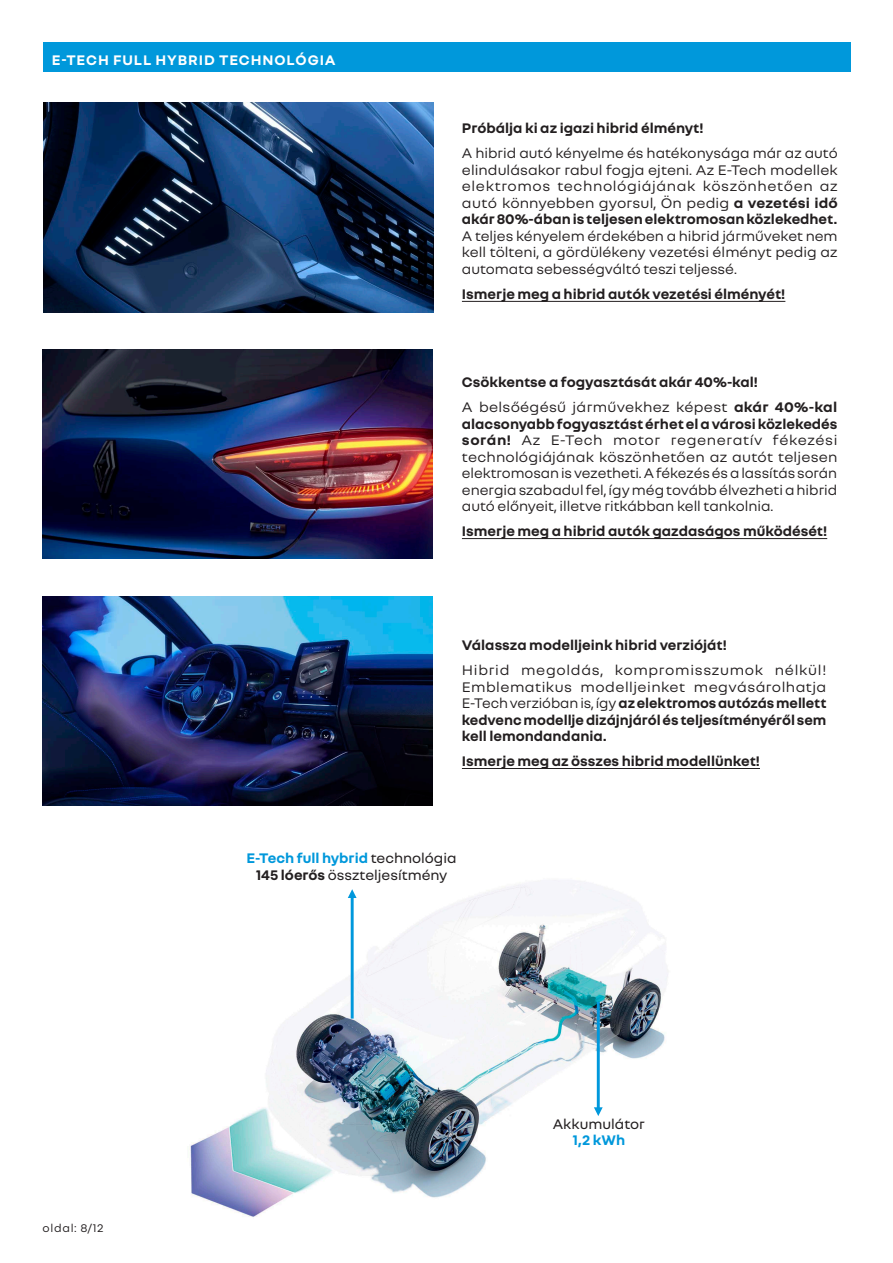
<style>
.page{position:relative;width:893px;height:1263px;background:#fff}
.page>*{position:absolute;margin:0;border:0;box-sizing:border-box;transform-origin:0 0}
.Zarážka{font:15px/16.5px "Nouvel R";color:#231f20;text-align:justify}
.Zarážka-2{font:700 15px "Nouvel R";color:#231f20}
.Zarážka-3{font:15px "Nouvel R";color:#231f20}
.Zarážka-4{font:700 15px "Nouvel R";color:#0098db}
.titulek{font:700 15px "Nouvel R";letter-spacing:.06em;color:#fff}
.t1{font:12px "Nouvel R";letter-spacing:.06em;color:#231f20}
.s1{font-weight:700}
.s2{font-weight:400;color:#231f20}
</style>
<div class="page">
<div style="left:43px;top:43px;width:808px;height:29px;background:#0098db"></div>
<img style="left:43px;top:103px;width:390px;height:209px">
<img style="left:43px;top:349px;width:390px;height:210px">
<img style="left:43px;top:596px;width:389px;height:209px">
<hr style="left:462px;top:301px;width:323px;height:1px;background:#231f20">
<hr style="left:462px;top:538px;width:365px;height:1px;background:#231f20">
<hr style="left:462px;top:768px;width:298px;height:1px;background:#231f20">
<img style="left:189px;top:880px;width:479px;height:337px">
<hr style="left:351px;top:896px;width:3px;height:122px;background:#0098dc">
<svg style="left:348px;top:889px;width:9px;height:9px"></svg>
<hr style="left:597px;top:1003px;width:3px;height:106px;background:#0098dc">
<svg style="left:594px;top:1107px;width:9px;height:9px"></svg>
<p class="titulek" style="left:52px;top:50px;width:285px">E-TECH FULL HYBRID TECHNOLÓGIA</p>
<p class="Zarážka-2" style="left:462px;top:119px;width:243px">Próbálja ki az igazi hibrid élményt!</p>
<p class="Zarážka" style="left:462px;top:144px;width:377px">A hibrid autó kényelme és hatékonysága már az autó elindulásakor rabul fogja ejteni. Az E-Tech modellek elektromos technológiájának köszönhetően az autó könnyebben gyorsul, Ön pedig <span class="s1">a vezetési idő akár 80%-ában is teljesen elektromosan közlekedhet.<br></span>A teljes kényelem érdekében a hibrid járműveket nem kell tölteni, a gördülékeny vezetési élményt pedig az automata sebességváltó teszi teljessé.</p>
<p class="Zarážka-2" style="left:462px;top:284px;width:325px">Ismerje meg a hibrid autók vezetési élményét!</p>
<p class="Zarážka-2" style="left:462px;top:372px;width:298px">Csökkentse a fogyasztását akár 40%-kal!</p>
<p class="Zarážka" style="left:462px;top:398px;width:377px">A belsőégésű járművekhez képest <span class="s1">akár 40%-kal alacsonyabb fogyasztást érhet el a városi közlekedés során!</span> Az E-Tech motor regeneratív fékezési technológiájának köszönhetően az autót teljesen elektromosan is vezetheti. A fékezés és a lassítás során energia szabadul fel, így még tovább élvezheti a hibrid autó előnyeit, illetve ritkábban kell tankolnia.</p>
<p class="Zarážka-2" style="left:462px;top:521px;width:367px">Ismerje meg a hibrid autók gazdaságos működését!</p>
<p class="Zarážka-2" style="left:462px;top:635px;width:266px">Válassza modelljeink hibrid verzióját!</p>
<p class="Zarážka" style="left:462px;top:661px;width:366px">Hibrid megoldás, kompromisszumok nélkül!<br>Emblematikus modelljeinket megvásárolhatja E-Tech verzióban is, így <span class="s1">az elektromos autózás mellett kedvenc modellje dizájnjáról és teljesítményéről sem kell lemondandania.</span></p>
<p class="Zarážka-2" style="left:462px;top:751px;width:300px">Ismerje meg az összes hibrid modellünket!</p>
<p class="t1" style="left:43px;top:1220px;width:63px">oldal: 8/12</p>
<p class="Zarážka-4" style="left:247px;top:848px;width:212px">E-Tech full hybrid <span class="s2">technológia</span></p>
<p class="Zarážka-3" style="left:256px;top:865px;width:193px"><span class="s1">145 lóerős</span> összteljesítmény</p>
<p class="Zarážka-3" style="left:553px;top:1114px;width:94px">Akkumulátor</p>
<p class="Zarážka-4" style="left:573px;top:1130px;width:54px">1,2 kWh</p>
</div>
